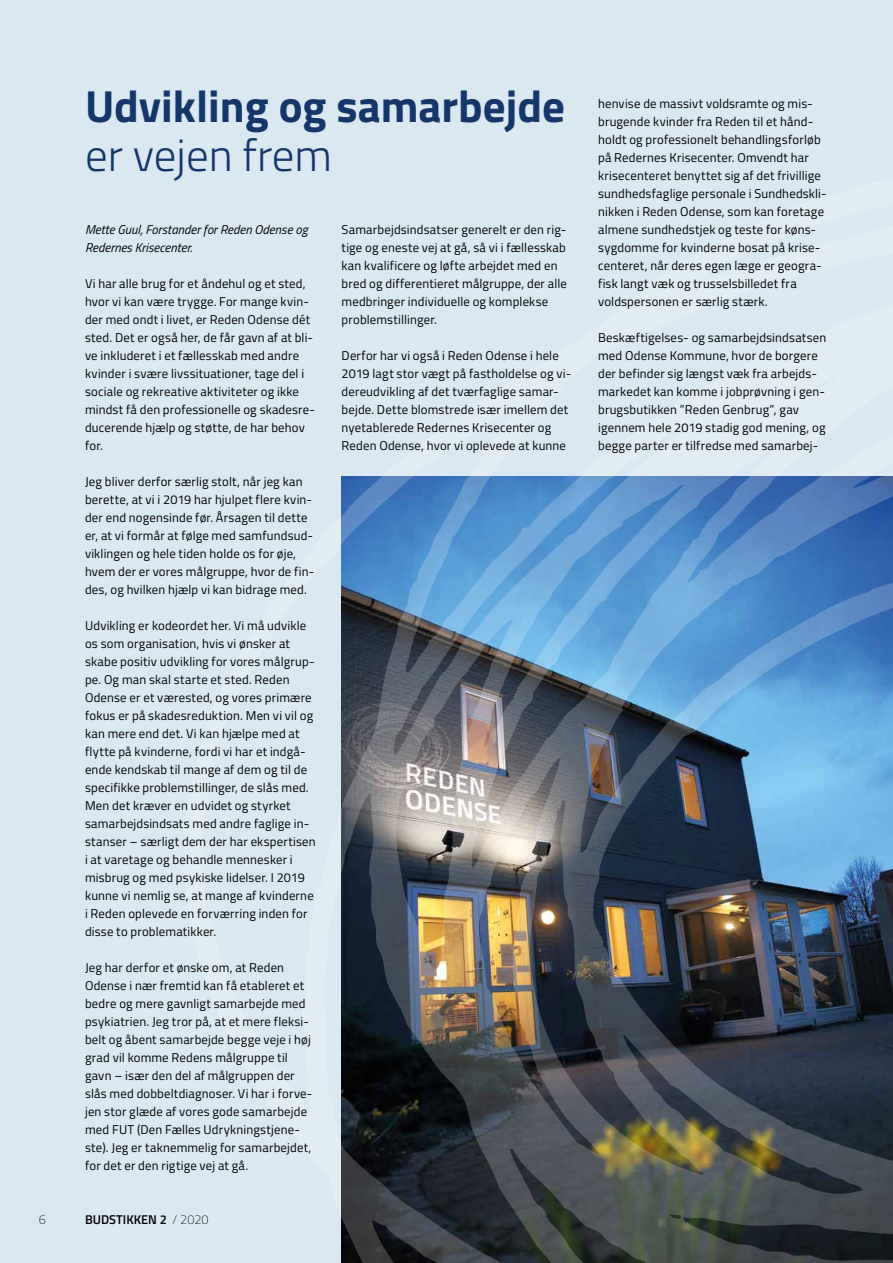
<style>
.page{position:relative;width:893px;height:1263px;background:#dae9f1}
.page>*{position:absolute;margin:0;border:0;box-sizing:border-box;transform-origin:0 0}
.t1{font:700 45px "Titillium Web";color:#15366b}
.t2{font:300 45px "Titillium Web";color:#15366b}
.t3{font:12.75px/18px "Titillium Web";letter-spacing:.015em;color:#000}
.t4{font:italic 12.75px/18px "Titillium Web";color:#000}
.t5{font:600 12.75px "Titillium Web";color:#000}
.t6{font:100 12.75px "Titillium Web";color:#000}
.s1{font-weight:100}
</style>
<div class="page">
<img style="left:341px;top:476px;width:552px;height:787px">
<h1 class="t1" style="left:85px;top:71px;width:481px">Udvikling og samarbejde</h1>
<h1 class="t2" style="left:85px;top:123px;width:249px">er vejen frem</h1>
<p class="t4" style="left:85px;top:220px;width:224px">Mette Guul, Forstander for Reden Odense og<br>Redernes Krisecenter.</p>
<p class="t3" style="left:85px;top:274px;width:232px">Vi har alle brug for et åndehul og et sted, hvor vi kan være trygge. For mange kvin&shy;der med ondt i livet, er Reden Odense dét sted. Det er også her, de får gavn af at bli&shy;ve inkluderet i et fællesskab med andre kvinder i svære livssituationer, tage del i sociale og rekreative aktiviteter og ikke mindst få den professionelle og skadesre&shy;ducerende hjælp og støtte, de har behov for.</p>
<p class="t3" style="left:85px;top:472px;width:231px">Jeg bliver derfor særlig stolt, når jeg kan berette, at vi i 2019 har hjulpet flere kvin&shy;der end nogensinde før. Årsagen til dette er, at vi formår at følge med samfundsud&shy;viklingen og hele tiden holde os for øje, hvem der er vores målgruppe, hvor de fin&shy;des, og hvilken hjælp vi kan bidrage med.</p>
<p class="t3" style="left:85px;top:616px;width:232px">Udvikling er kodeordet her. Vi må udvikle os som organisation, hvis vi ønsker at skabe positiv udvikling for vores målgrup&shy;pe. Og man skal starte et sted. Reden Odense er et værested, og vores primære fokus er på skadesreduktion. Men vi vil og kan mere end det. Vi kan hjælpe med at flytte på kvinderne, fordi vi har et indgå&shy;ende kendskab til mange af dem og til de specifikke problemstillinger, de slås med.<br>Men det kræver en udvidet og styrket samarbejdsindsats med andre faglige in&shy;stanser – særligt dem der har ekspertisen i at varetage og behandle mennesker i misbrug og med psykiske lidelser. I 2019 kunne vi nemlig se, at mange af kvinderne i Reden oplevede en forværring inden for disse to problematikker.</p>
<p class="t3" style="left:85px;top:958px;width:229px">Jeg har derfor et ønske om, at Reden Odense i nær fremtid kan få etableret et bedre og mere gavnligt samarbejde med psykiatrien. Jeg tror på, at et mere fleksi&shy;belt og åbent samarbejde begge veje i høj grad vil komme Redens målgruppe til gavn – især den del af målgruppen der slås med dobbeltdiagnoser. Vi har i forve&shy;jen stor glæde af vores gode samarbejde med FUT (Den Fælles Udrykningstjene&shy;ste). Jeg er taknemmelig for samarbejdet, for det er den rigtige vej at gå.</p>
<p class="t6" style="left:39px;top:1210px;width:9px">6</p>
<p class="t5" style="left:85px;top:1210px;width:125px">BUDSTIKKEN 2 <span class="s1">/ 2020</span></p>
<p class="t3" style="left:342px;top:220px;width:227px">Samarbejdsindsatser generelt er den rig&shy;tige og eneste vej at gå, så vi i fællesskab kan kvalificere og løfte arbejdet med en bred og differentieret målgruppe, der alle medbringer individuelle og komplekse problemstillinger.</p>
<p class="t3" style="left:342px;top:346px;width:231px">Derfor har vi også i Reden Odense i hele 2019 lagt stor vægt på fastholdelse og vi&shy;dereudvikling af det tværfaglige samar&shy;bejde. Dette blomstrede især imellem det nyetablerede Redernes Krisecenter og Reden Odense, hvor vi oplevede at kunne</p>
<p class="t3" style="left:598px;top:94px;width:230px">henvise de massivt voldsramte og mis&shy;brugende kvinder fra Reden til et hånd&shy;holdt og professionelt behandlingsforløb på Redernes Krisecenter. Omvendt har krisecenteret benyttet sig af det frivillige sundhedsfaglige personale i Sundhedskli&shy;nikken i Reden Odense, som kan foretage almene sundhedstjek og teste for køns&shy;sygdomme for kvinderne bosat på krise&shy;centeret, når deres egen læge er geogra&shy;fisk langt væk og trusselsbilledet fra voldspersonen er særlig stærk.</p>
<p class="t3" style="left:598px;top:328px;width:230px">Beskæftigelses- og samarbejdsindsatsen med Odense Kommune, hvor de borgere der befinder sig længst væk fra arbejds&shy;markedet kan komme i jobprøvning i gen&shy;brugsbutikken ”Reden Genbrug”, gav igennem hele 2019 stadig god mening, og begge parter er tilfredse med samarbej-</p>
</div>
